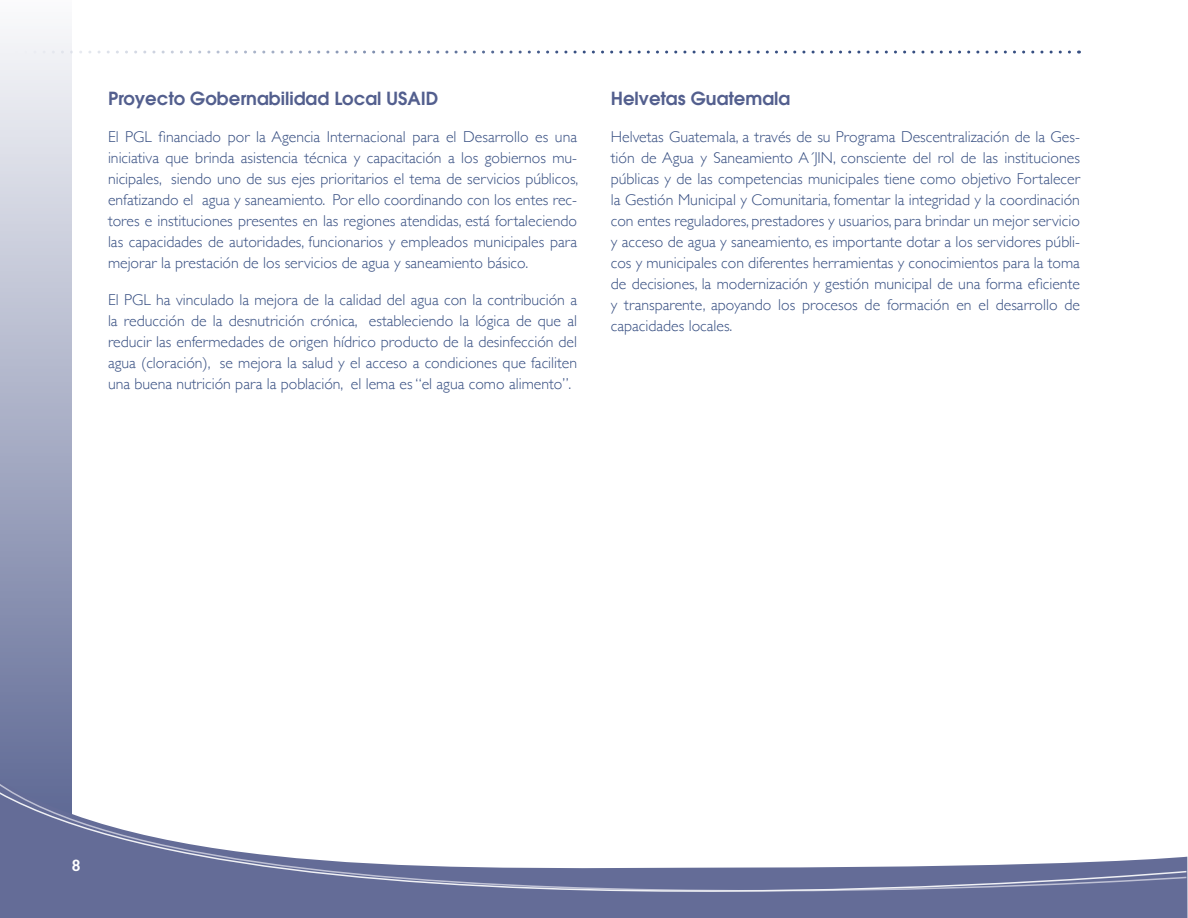
<style>
.page{position:relative;width:1188px;height:918px;background:#fff}
.page>*{position:absolute;margin:0;border:0;box-sizing:border-box;transform-origin:0 0}
.t1{font:600 18px "ITC Avant Garde Std";color:#535f8e}
.t2{font:600 16.5px "Gill Sans";color:#fff}
.t3{font:300 15.75px/21px "Gill Sans";color:#364e81;text-align:justify}
</style>
<div class="page">
<div style="left:0;top:0;width:72px;height:841px;background:linear-gradient(to bottom,#fafbfc,#5a6592)"></div>
<svg style="left:0;top:772px;width:72px;height:11px"></svg>
<svg style="left:0;top:783px;width:1188px;height:135px"></svg>
<svg style="left:16px;top:51px;width:1053px;height:3px"></svg>
<p class="t1" style="left:108px;top:87px;width:332px">Proyecto Gobernabilidad Local USAID</p>
<p class="t3" style="left:108px;top:126px;width:472px">El PGL financiado por la Agencia Internacional para el Desarrollo es una iniciativa que brinda asistencia técnica y capacitación a los gobiernos mu&shy;nicipales, siendo uno de sus ejes prioritarios el tema de servicios públicos, enfatizando el agua y saneamiento. Por ello coordinando con los entes rec&shy;tores e instituciones presentes en las regiones atendidas, está fortaleciendo las capacidades de autoridades, funcionarios y empleados municipales para mejorar la prestación de los servicios de agua y saneamiento básico.</p>
<p class="t3" style="left:108px;top:289px;width:471px">El PGL ha vinculado la mejora de la calidad del agua con la contribución a la reducción de la desnutrición crónica, estableciendo la lógica de que al reducir las enfermedades de origen hídrico producto de la desinfección del agua (cloración), se mejora la salud y el acceso a condiciones que faciliten una buena nutrición para la población, el lema es “el agua como alimento”.</p>
<p class="t1" style="left:611px;top:87px;width:181px">Helvetas Guatemala</p>
<p class="t3" style="left:611px;top:126px;width:471px">Helvetas Guatemala, a través de su Programa Descentralización de la Ges&shy;tión de Agua y Saneamiento A´JIN, consciente del rol de las instituciones públicas y de las competencias municipales tiene como objetivo Fortalecer la Gestión Municipal y Comunitaria, fomentar la integridad y la coordinación con entes reguladores, prestadores y usuarios, para brindar un mejor servicio y acceso de agua y saneamiento, es importante dotar a los servidores públi&shy;cos y municipales con diferentes herramientas y conocimientos para la toma de decisiones, la modernización y gestión municipal de una forma eficiente y transparente, apoyando los procesos de formación en el desarrollo de capacidades locales.</p>
<p class="t2" style="left:72px;top:855px;width:10px">8</p>
</div>
